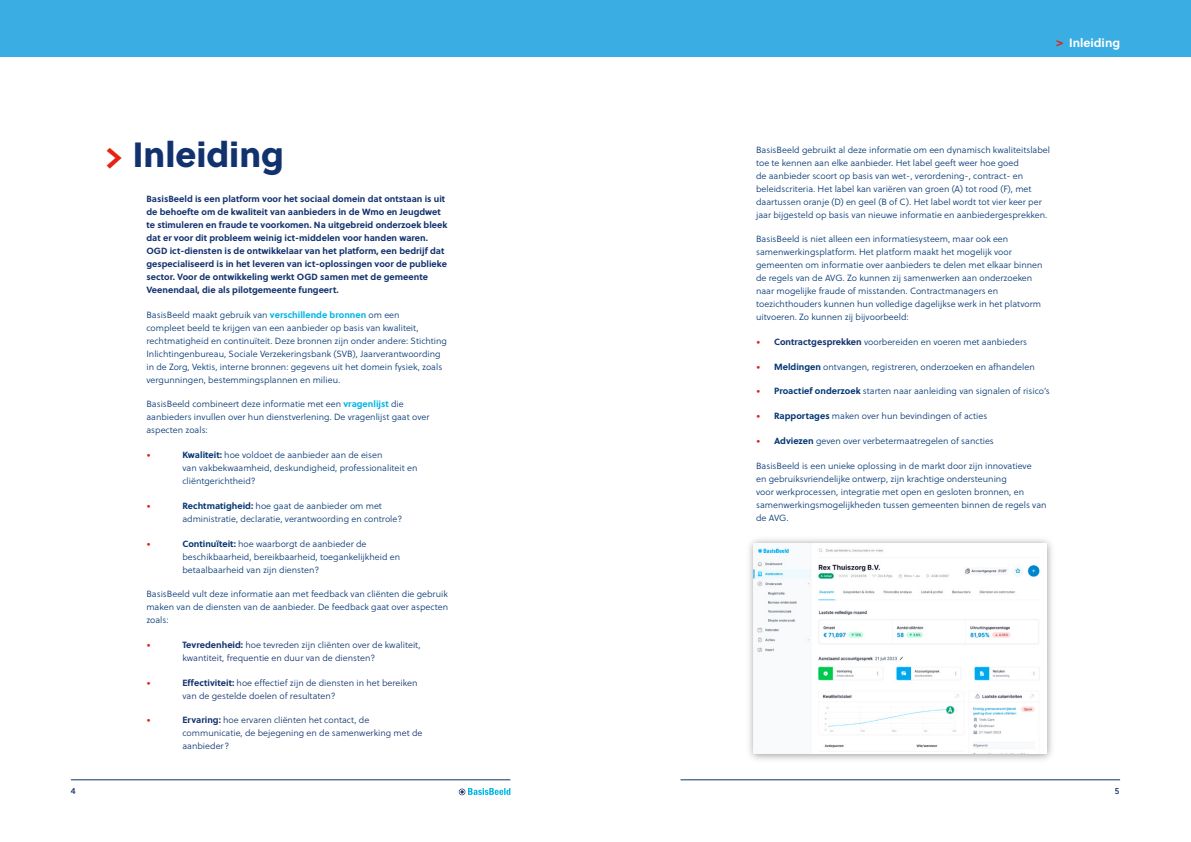
<style>
.page{position:relative;width:1191px;height:842px;background:#fff}
.page>*{position:absolute;margin:0;border:0;box-sizing:border-box;transform-origin:0 0}
.t1{font:35px "Soleil Xb";color:#12326e}
.t2{font:700 12px "Soleil";color:#fff}
.t3{font:9px/13px "Soleil Lt";color:#043673}
.t4{font:700 9px/13px "Soleil";color:#12326e}
.t5{font:9px/13px "Soleil Lt";color:#12326e}
.t6{font:700 9px "The Sans Correspondence";color:#e2241d}
.t7{font:9px "Soleil Bk";color:#12326e}
.s1{font-family:"The Sans Correspondence";font-weight:700;color:#e42313}
.s2{font-family:"Soleil";font-weight:700;color:#00b5e5}
.s3{font-family:"Soleil";font-weight:700}
.s4{color:#e42313}
.s5{font-family:"The Sans Correspondence";font-weight:700;color:#e2241d}
.s6{font-family:"Soleil";font-weight:700;color:#12326e}
</style>
<div class="page">
<div style="left:0;top:0;width:1191px;height:57px;background:#3aade3"></div>
<img style="left:749px;top:539px;width:303px;height:221px">
<img style="left:754px;top:543px;width:292px;height:211px">
<hr style="left:680px;top:779px;width:440px;height:1px;background:#12326e">
<hr style="left:71px;top:779px;width:439px;height:1px;background:#12326e">
<svg style="left:459px;top:788px;width:51px;height:7px"></svg>
<h1 class="t1" style="left:105px;top:127px;width:180px"><span class="s1">&gt;</span> Inleiding</h1>
<p class="t4" style="left:146px;top:192px;width:302px">BasisBeeld is een platform voor het sociaal domein dat ontstaan is uit de behoefte om de kwaliteit van aanbieders in de Wmo en Jeugdwet te stimuleren en fraude te voorkomen. Na uitgebreid onderzoek bleek dat er voor dit probleem weinig ict-middelen voor handen waren.<br>OGD ict-diensten is de ontwikkelaar van het platform, een bedrijf dat gespecialiseerd is in het leveren van ict-oplossingen voor de publieke sector. Voor de ontwikkeling werkt OGD samen met de gemeente Veenendaal, die als pilotgemeente fungeert.</p>
<p class="t3" style="left:146px;top:308px;width:302px">BasisBeeld maakt gebruik van <span class="s2">verschillende bronnen</span> om een<br>compleet beeld te krijgen van een aanbieder op basis van kwaliteit, rechtmatigheid en continuïteit. Deze bronnen zijn onder andere: Stichting Inlichtingenbureau, Sociale Verzekeringsbank (SVB), Jaarverantwoording in de Zorg, Vektis, interne bronnen: gegevens uit het domein fysiek, zoals vergunningen, bestemmingsplannen en milieu.</p>
<p class="t3" style="left:146px;top:398px;width:285px">BasisBeeld combineert deze informatie met een <span class="s2">vragenlijst</span> die aanbieders invullen over hun dienstverlening. De vragenlijst gaat over aspecten zoals:</p>
<p class="t6" style="left:146px;top:450px;width:6px">•</p>
<p class="t3" style="left:182px;top:448px;width:236px"><span class="s3">Kwaliteit:</span> hoe voldoet de aanbieder aan de eisen<br>van vakbekwaamheid, deskundigheid, professionaliteit en cliëntgerichtheid?</p>
<p class="t6" style="left:146px;top:501px;width:6px">•</p>
<p class="t3" style="left:182px;top:499px;width:221px"><span class="s3">Rechtmatigheid:</span> hoe gaat de aanbieder om met administratie, declaratie, verantwoording en controle?</p>
<p class="t6" style="left:146px;top:539px;width:6px">•</p>
<p class="t3" style="left:182px;top:537px;width:219px"><span class="s3">Continuïteit:</span> hoe waarborgt de aanbieder de beschikbaarheid, bereikbaarheid, toegankelijkheid en betaalbaarheid van zijn diensten?</p>
<p class="t3" style="left:146px;top:587px;width:303px;text-align:justify">BasisBeeld vult deze informatie aan met feedback van cliënten die gebruik maken van de diensten van de aanbieder. De feedback gaat over aspecten zoals:</p>
<p class="t6" style="left:146px;top:640px;width:6px">•</p>
<p class="t5" style="left:182px;top:638px;width:240px"><span class="s3">Tevredenheid:</span> hoe tevreden zijn cliënten over de kwaliteit, kwantiteit, frequentie en duur van de diensten?</p>
<p class="t6" style="left:146px;top:678px;width:6px">•</p>
<p class="t5" style="left:182px;top:676px;width:236px"><span class="s3">Effectiviteit:</span> hoe effectief zijn de diensten in het bereiken van de gestelde doelen of resultaten?</p>
<p class="t6" style="left:146px;top:715px;width:6px">•</p>
<p class="t5" style="left:182px;top:713px;width:241px"><span class="s3">Ervaring:</span> hoe ervaren cliënten het contact, de communicatie, de bejegening en de samenwerking met de aanbieder?</p>
<h2 class="t2" style="left:1056px;top:33px;width:65px"><span class="s4">&gt;</span> Inleiding</h2>
<p class="t3" style="left:756px;top:143px;width:295px">BasisBeeld gebruikt al deze informatie om een dynamisch kwaliteitslabel toe te kennen aan elke aanbieder. Het label geeft weer hoe goed<br>de aanbieder scoort op basis van wet-, verordening-, contract- en beleidscriteria. Het label kan variëren van groen (A) tot rood (F), met daartussen oranje (D) en geel (B of C). Het label wordt tot vier keer per jaar bijgesteld op basis van nieuwe informatie en aanbiedergesprekken.</p>
<p class="t3" style="left:756px;top:233px;width:288px">BasisBeeld is niet alleen een informatiesysteem, maar ook een samenwerkingsplatform. Het platform maakt het mogelijk voor gemeenten om informatie over aanbieders te delen met elkaar binnen de regels van de AVG. Zo kunnen zij samenwerken aan onderzoeken naar mogelijke fraude of misstanden. Contractmanagers en toezichthouders kunnen hun volledige dagelijkse werk in het platvorm uitvoeren. Zo kunnen zij bijvoorbeeld:</p>
<p class="t3" style="left:756px;top:335px;width:272px"><span class="s5">•</span> <span class="s6">Contractgesprekken</span> voorbereiden en voeren met aanbieders</p>
<p class="t3" style="left:756px;top:360px;width:280px"><span class="s5">•</span> <span class="s3">Meldingen</span> ontvangen, registreren, onderzoeken en afhandelen</p>
<p class="t3" style="left:756px;top:385px;width:295px"><span class="s5">•</span> <span class="s3">Proactief onderzoek</span> starten naar aanleiding van signalen of risico’s</p>
<p class="t3" style="left:756px;top:409px;width:233px"><span class="s5">•</span> <span class="s3">Rapportages</span> maken over hun bevindingen of acties</p>
<p class="t3" style="left:756px;top:434px;width:239px"><span class="s5">•</span> <span class="s3">Adviezen</span> geven over verbetermaatregelen of sancties</p>
<p class="t3" style="left:756px;top:459px;width:292px">BasisBeeld is een unieke oplossing in de markt door zijn innovatieve<br>en gebruiksvriendelijke ontwerp, zijn krachtige ondersteuning<br>voor werkprocessen, integratie met open en gesloten bronnen, en samenwerkingsmogelijkheden tussen gemeenten binnen de regels van de AVG.</p>
<p class="t7" style="left:71px;top:784px;width:6px">4</p>
<p class="t7" style="left:1114px;top:784px;width:6px">5</p>
</div>
